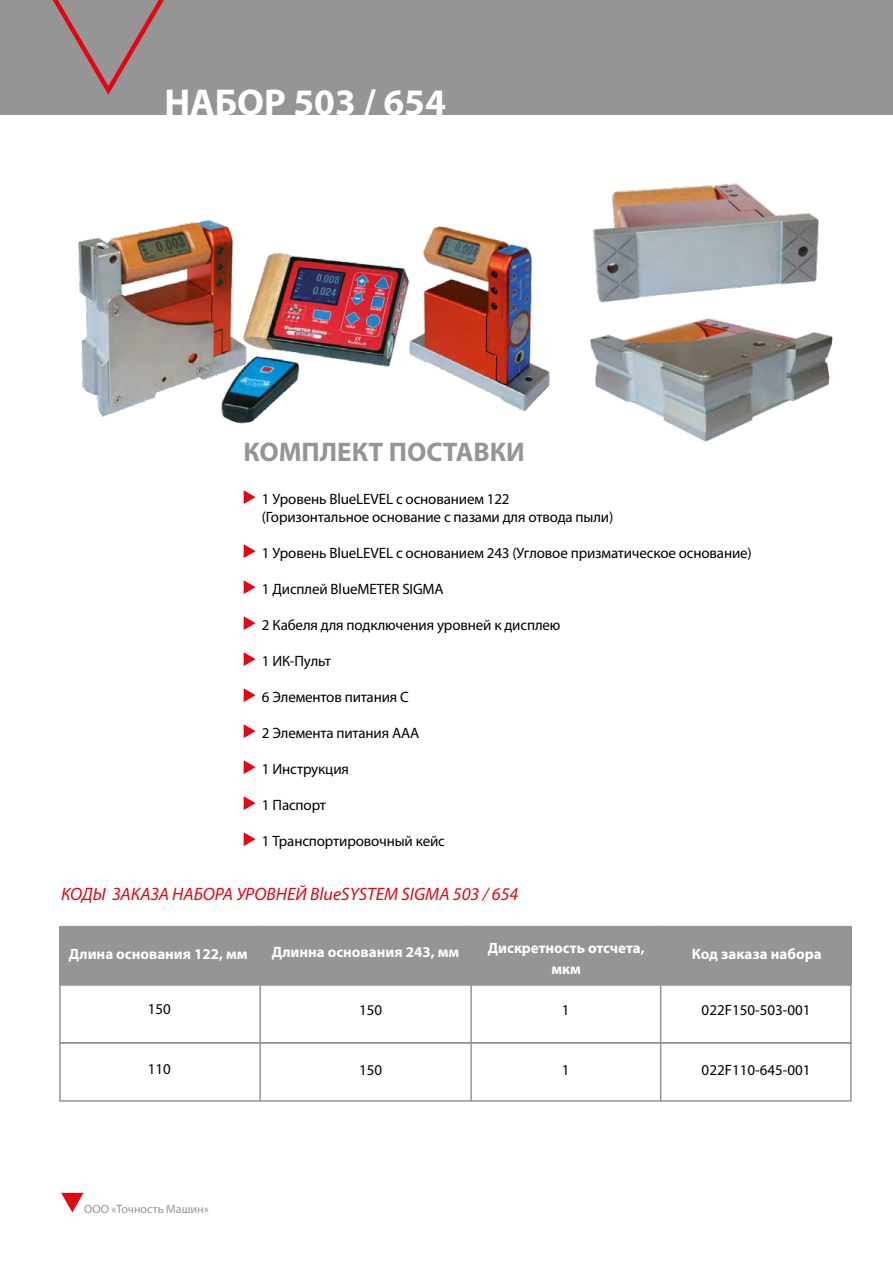
<style>
.page{position:relative;width:893px;height:1263px;background:#fff}
.page>*{position:absolute;margin:0;border:0;box-sizing:border-box;transform-origin:0 0}
.t1{font:700 37.5px "Myriad Pro";color:#fff}
.t2{font:700 27px "Myriad Pro";color:#969595}
.t3{font:italic 18px "Myriad Pro";color:#e30613}
.t4{font:15px/18px "Myriad Pro";letter-spacing:-.01em;color:#000}
.t5{font:700 15px/21px "Myriad Pro";color:#fff;text-align:center}
.t6{font:12px "Myriad Pro";color:#969595}
</style>
<div class="page">
<svg style="left:61px;top:1193px;width:23px;height:19px"></svg>
<div style="left:0;top:0;width:893px;height:115px;background:#969595"></div>
<svg style="left:52px;top:0;width:112px;height:95px"></svg>
<img style="left:78px;top:220px;width:472px;height:204px">
<img style="left:592px;top:183px;width:227px;height:120px">
<img style="left:590px;top:318px;width:243px;height:124px">
<svg style="left:244px;top:490px;width:12px;height:14px"></svg>
<svg style="left:244px;top:544px;width:12px;height:14px"></svg>
<svg style="left:244px;top:580px;width:12px;height:14px"></svg>
<svg style="left:244px;top:616px;width:12px;height:14px"></svg>
<svg style="left:244px;top:652px;width:12px;height:14px"></svg>
<svg style="left:244px;top:688px;width:12px;height:14px"></svg>
<svg style="left:244px;top:724px;width:12px;height:14px"></svg>
<svg style="left:244px;top:760px;width:12px;height:14px"></svg>
<svg style="left:244px;top:796px;width:12px;height:14px"></svg>
<svg style="left:244px;top:832px;width:12px;height:14px"></svg>
<div style="left:59px;top:984px;width:793px;height:60px;border:2px solid #969595"></div>
<div style="left:59px;top:1042px;width:793px;height:60px;border:2px solid #969595"></div>
<hr style="left:259px;top:926px;width:2px;height:176px;background:#969595">
<hr style="left:660px;top:926px;width:1px;height:176px;background:#969595">
<hr style="left:470px;top:926px;width:2px;height:176px;background:#969595">
<div style="left:59px;top:926px;width:793px;height:59px;background:#969595"></div>
<h1 class="t1" style="left:164px;top:78px;width:283px">НАБОР 503 / 654</h1>
<h2 class="t2" style="left:244px;top:434px;width:283px">КОМПЛЕКТ ПОСТАВКИ</h2>
<p class="t4" style="left:262px;top:490px;width:353px">1 Уровень BlueLEVEL с основанием 122 (Горизонтальное основание с пазами для отвода пыли)</p>
<p class="t4" style="left:262px;top:544px;width:491px">1 Уровень BlueLEVEL с основанием 243 (Угловое призматическое основание)</p>
<p class="t4" style="left:262px;top:580px;width:183px">1 Дисплей BlueMETER SIGMA</p>
<p class="t4" style="left:262px;top:616px;width:300px">2 Кабеля для подключения уровней к дисплею</p>
<p class="t4" style="left:262px;top:652px;width:70px">1 ИК-Пульт</p>
<p class="t4" style="left:262px;top:688px;width:148px">6 Элементов питания С</p>
<p class="t4" style="left:262px;top:724px;width:159px">2 Элемента питания ААА</p>
<p class="t4" style="left:262px;top:760px;width:88px">1 Инструкция</p>
<p class="t4" style="left:262px;top:796px;width:66px">1 Паспорт</p>
<p class="t4" style="left:262px;top:832px;width:184px">1 Транспортировочный кейс</p>
<p class="t3" style="left:61px;top:883px;width:459px">КОДЫ ЗАКАЗА НАБОРА УРОВНЕЙ BlueSYSTEM SIGMA 503 / 654</p>
<p class="t5" style="left:488px;top:937px;width:158px">Дискретность отсчета, мкм</p>
<p class="t5" style="left:69px;top:943px;width:180px">Длина основания 122, мм</p>
<p class="t5" style="left:272px;top:941px;width:189px">Длинна основания 243, мм</p>
<p class="t5" style="left:692px;top:943px;width:131px">Код заказа набора</p>
<p class="t4" style="left:148px;top:1000px;width:25px">150</p>
<p class="t4" style="left:148px;top:1060px;width:25px">110</p>
<p class="t6" style="left:84px;top:1201px;width:126px">ООО «Точность Машин»</p>
<p class="t4" style="left:359px;top:1001px;width:25px">150</p>
<p class="t4" style="left:359px;top:1061px;width:25px">150</p>
<p class="t4" style="left:562px;top:1001px;width:9px">1</p>
<p class="t4" style="left:562px;top:1061px;width:9px">1</p>
<p class="t4" style="left:702px;top:1001px;width:110px">022F150-503-001</p>
<p class="t4" style="left:702px;top:1061px;width:110px">022F110-645-001</p>
</div>
